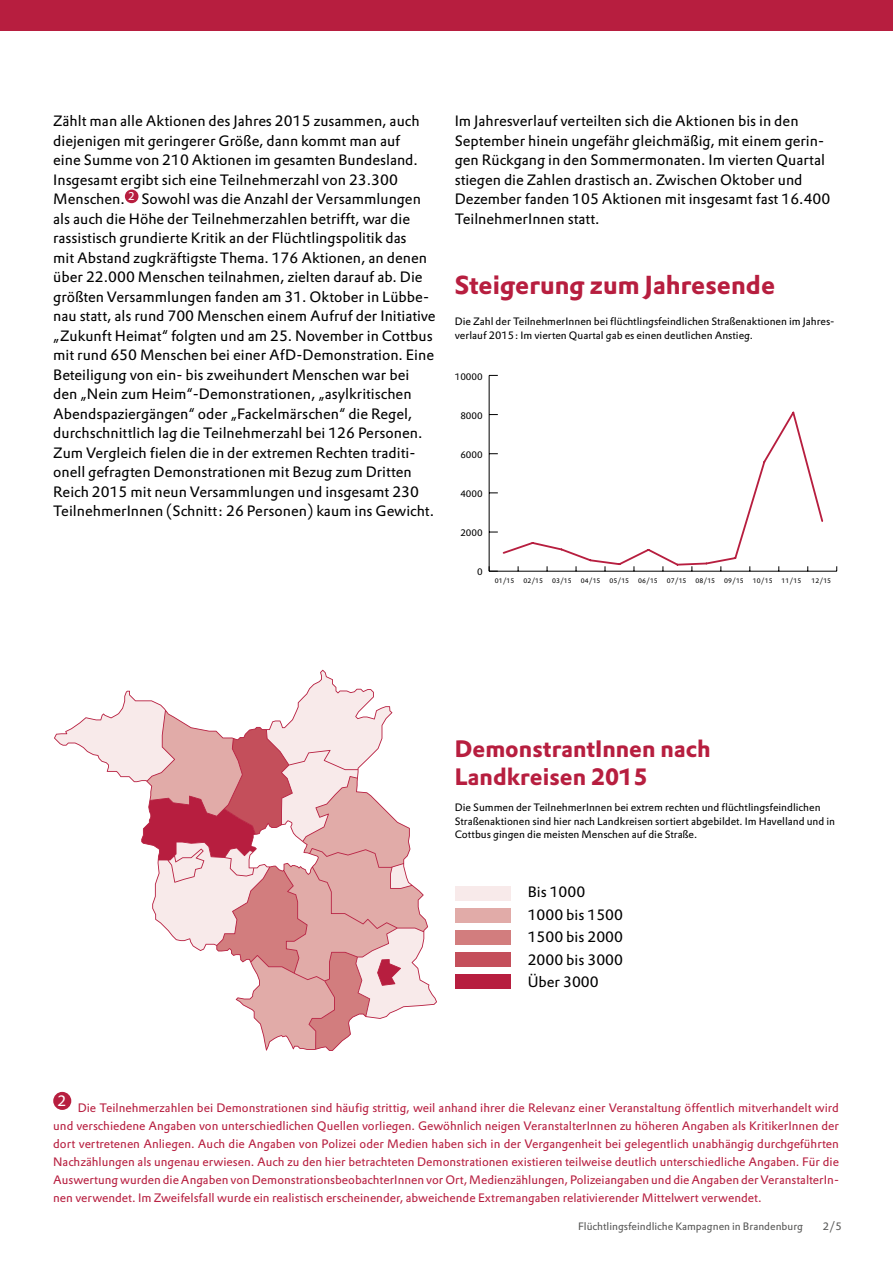
<style>
.page{position:relative;width:893px;height:1263px;background:#fff}
.page>*{position:absolute;margin:0;border:0;box-sizing:border-box;transform-origin:0 0}
.t1{font:25.5px "DTL Prokyon T Bold";color:#b71e3f}
.t2{font:23.25px "DTL Prokyon T Bold";color:#b71e3f}
.body{font:14.7px/19.5px "DTL Prokyon T";color:#000}
.t3{font:14.7px "DTL Prokyon T";color:#fff}
.Bemerkungen{font:12px/18px "DTL Prokyon T";color:#b71e3f;text-align:justify}
.t4{font:11.1px "DTL Prokyon T";color:#fff}
.Bildunterschrift{font:10.5px/13.5px "DTL Prokyon T";color:#000}
.t5{font:10.5px "DTL Prokyon T";color:#575756}
.t6{font:9.3px "DTL Prokyon T";color:#000}
.body-2{font:6.45px "DTL Prokyon T";color:#000}
</style>
<div class="page">
<div style="left:0;top:0;width:893px;height:30px;background:#b71e3f"></div>
<div style="left:53px;top:1092px;width:18px;height:18px;background:#b71e3f;border-radius:50%"></div>
<div style="left:125px;top:190px;width:13px;height:13px;background:#b71e3f;border-radius:50%"></div>
<div style="left:455px;top:974px;width:55px;height:15px;background:#b71e3f"></div>
<div style="left:455px;top:952px;width:55px;height:15px;background:#c44f5b"></div>
<div style="left:455px;top:930px;width:55px;height:15px;background:#d27d7e"></div>
<div style="left:455px;top:908px;width:55px;height:15px;background:#e1aba8"></div>
<div style="left:455px;top:886px;width:55px;height:15px;background:#f8eaea"></div>
<svg style="left:54px;top:670px;width:383px;height:380px"></svg>
<hr style="left:489px;top:571px;width:348px;height:1px;background:#000">
<hr style="left:489px;top:375px;width:1px;height:196px;background:#000">
<svg style="left:489px;top:566px;width:9px;height:6px"></svg>
<svg style="left:502px;top:411px;width:322px;height:156px"></svg>
<p class="body" style="left:53px;top:111px;width:368px">Zählt man alle Aktionen des Jahres 2015 zusammen, auch diejenigen mit geringerer Größe, dann kommt man auf eine Summe von 210 Aktionen im gesamten Bundesland.<br>Insgesamt ergibt sich eine Teilnehmerzahl von 23.300<br>Menschen.</p>
<p class="t4" style="left:128px;top:189px;width:8px">2</p>
<p class="body" style="left:53px;top:189px;width:384px;text-indent:88px">Sowohl was die Anzahl der Versammlungen als auch die Höhe der Teilnehmerzahlen betrifft, war die rassistisch grundierte Kritik an der Flüchtlingspolitik das<br>mit Abstand zugkräftigste Thema. 176 Aktionen, an denen über 22.000 Menschen teilnahmen, zielten darauf ab. Die größten Versammlungen fanden am 31. Oktober in Lübbe&shy;nau statt, als rund 700 Menschen einem Aufruf der Initiative „Zukunft Heimat“ folgten und am 25. November in Cottbus mit rund 650 Menschen bei einer AfD-Demonstration. Eine Beteiligung von ein- bis zweihundert Menschen war bei den „Nein zum Heim“-Demonstrationen, „asylkritischen Abendspaziergängen“ oder „Fackelmärschen“ die Regel, durchschnittlich lag die Teilnehmerzahl bei 126 Personen.<br>Zum Vergleich fielen die in der extremen Rechten traditi&shy;onell gefragten Demonstrationen mit Bezug zum Dritten Reich 2015 mit neun Versammlungen und insgesamt 230<br>TeilnehmerInnen (Schnitt: 26 Personen) kaum ins Gewicht.</p>
<h1 class="body" style="left:455px;top:111px;width:377px">Im Jahresverlauf verteilten sich die Aktionen bis in den September hinein ungefähr gleichmäßig, mit einem gerin&shy;gen Rückgang in den Sommermonaten. Im vierten Quartal stiegen die Zahlen drastisch an. Zwischen Oktober und Dezember fanden 105 Aktionen mit insgesamt fast 16.400<br>TeilnehmerInnen statt.</h1>
<h1 class="t1" style="left:455px;top:267px;width:322px">Steigerung zum Jahresende</h1>
<p class="Bildunterschrift" style="left:455px;top:314px;width:381px">Die Zahl der TeilnehmerInnen bei flüchtlingsfeindlichen Straßenaktionen im Jahres&shy;verlauf 2015: Im vierten Quartal gab es einen deutlichen Anstieg.</p>
<p class="t6" style="left:455px;top:370px;width:30px">10000</p>
<p class="t6" style="left:460px;top:409px;width:24px">8000</p>
<p class="t6" style="left:460px;top:448px;width:24px">6000</p>
<p class="t6" style="left:460px;top:488px;width:24px">4000</p>
<p class="t6" style="left:460px;top:527px;width:24px">2000</p>
<p class="t6" style="left:477px;top:566px;width:7px">0</p>
<p class="body-2" style="left:495px;top:576px;width:21px">01/15</p>
<p class="body-2" style="left:524px;top:576px;width:21px">02/15</p>
<p class="body-2" style="left:552px;top:576px;width:21px">03/15</p>
<p class="body-2" style="left:581px;top:576px;width:21px">04/15</p>
<p class="body-2" style="left:610px;top:576px;width:21px">05/15</p>
<p class="body-2" style="left:638px;top:576px;width:21px">06/15</p>
<p class="body-2" style="left:667px;top:576px;width:21px">07/15</p>
<p class="body-2" style="left:696px;top:576px;width:21px">08/15</p>
<p class="body-2" style="left:724px;top:576px;width:21px">09/15</p>
<p class="body-2" style="left:753px;top:576px;width:21px">10/15</p>
<p class="body-2" style="left:782px;top:576px;width:21px">11/15</p>
<p class="body-2" style="left:812px;top:576px;width:21px">12/15</p>
<h1 class="t2" style="left:455px;top:733px;width:258px">DemonstrantInnen nach</h1>
<h1 class="t2" style="left:455px;top:761px;width:194px">Landkreisen 2015</h1>
<p class="Bildunterschrift" style="left:455px;top:800px;width:382px">Die Summen der TeilnehmerInnen bei extrem rechten und flüchtlingsfeindlichen<br>Straßenaktionen sind hier nach Landkreisen sortiert abgebildet. Im Havelland und in<br>Cottbus gingen die meisten Menschen auf die Straße.</p>
<p class="body" style="left:528px;top:882px;width:59px">Bis 1000</p>
<p class="body" style="left:528px;top:904px;width:97px">1000 bis 1500</p>
<p class="body" style="left:528px;top:927px;width:97px">1500 bis 2000</p>
<p class="body" style="left:528px;top:949px;width:97px">2000 bis 3000</p>
<p class="body" style="left:528px;top:972px;width:73px">Über 3000</p>
<p class="t3" style="left:58px;top:1091px;width:10px">2</p>
<p class="Bemerkungen" style="left:53px;top:1098px;width:787px;text-indent:24px">Die Teilnehmerzahlen bei Demonstrationen sind häufig strittig, weil anhand ihrer die Relevanz einer Veranstaltung öffentlich mitverhandelt wird und verschiedene Angaben von unterschiedlichen Quellen vorliegen. Gewöhnlich neigen VeranstalterInnen zu höheren Angaben als KritikerInnen der dort vertretenen Anliegen. Auch die Angaben von Polizei oder Medien haben sich in der Vergangenheit bei gelegentlich unabhängig durchgeführten Nachzählungen als ungenau erwiesen. Auch zu den hier betrachteten Demonstrationen existieren teilweise deutlich unterschiedliche Angaben. Für die Auswertung wurden die Angaben von DemonstrationsbeobachterInnen vor Ort, Medienzählungen, Polizeiangaben und die Angaben der VeranstalterIn&shy;nen verwendet. Im Zweifelsfall wurde ein realistisch erscheinender, abweichende Extremangaben relativierender Mittelwert verwendet.</p>
<p class="t5" style="left:578px;top:1219px;width:226px">Flüchtlingsfeindliche Kampagnen in Brandenburg</p>
<p class="t5" style="left:823px;top:1219px;width:21px">2/5</p>
</div>
